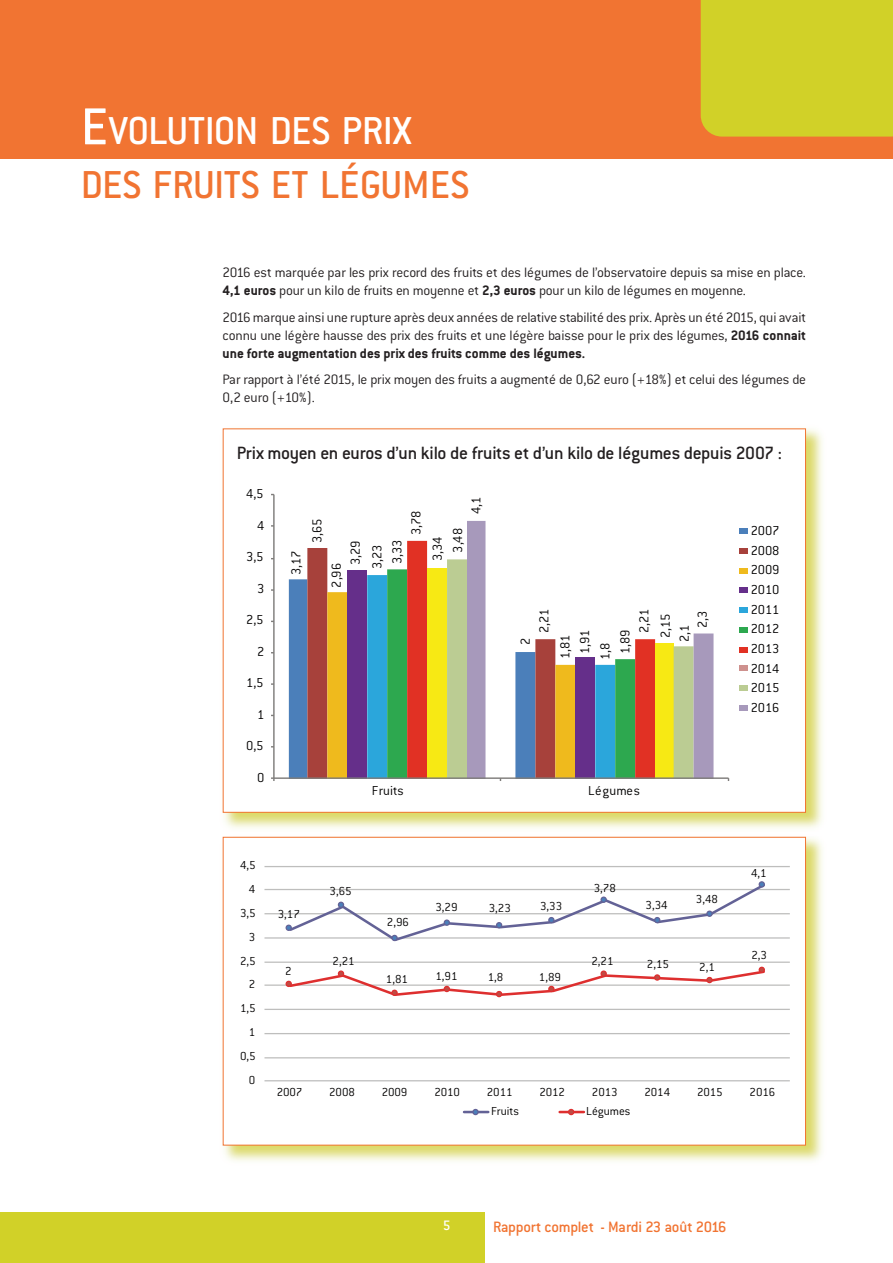
<style>
.page{position:relative;width:893px;height:1263px;background:#fff}
.page>*{position:absolute;margin:0;border:0;box-sizing:border-box;transform-origin:0 0}
.t1{font:500 42.75px/53.4px "Conduit ITC";letter-spacing:-.01em;color:#f17432}
.t2{font:500 19.5px "Conduit ITC";letter-spacing:-.015em;color:#231f20}
.t3{font:500 16.5px "Conduit ITC";letter-spacing:-.015em;color:#f17432}
.t4{font:300 15px/18px "Conduit ITC";letter-spacing:-.01em;color:#231f20}
.t5{font:500 15px "Conduit ITC";color:#fff}
.t6{font:300 14.25px/19.6px "Conduit ITC";letter-spacing:-.01em;color:#030202;text-align:justify}
.t7{font:300 14.25px "Conduit ITC";letter-spacing:.04em;color:#030202}
.t8{font:300 12.75px "Conduit ITC";letter-spacing:-.01em;color:#030202}
.s1{font-size:57px;color:#fff}
.s2{color:#fff}
.s3{font-weight:700}
</style>
<div class="page">
<div style="left:0;top:0;width:893px;height:159px;background:#f17432"></div>
<div style="left:701px;top:0;width:192px;height:137px;background:#d1d128"></div>
<div style="left:0;top:1212px;width:485px;height:51px;background:#d1d128"></div>
<img style="left:222px;top:428px;width:601px;height:733px">
<div style="left:224px;top:429px;width:581px;height:383px;background:#fff"></div>
<div style="left:289px;top:579px;width:18px;height:198px;background:#4b7fba"></div>
<svg style="left:307px;top:548px;width:60px;height:229px;fill:#a7413b"></svg>
<div style="left:327px;top:592px;width:20px;height:185px;background:#efba1d"></div>
<div style="left:347px;top:571px;width:20px;height:208px;background:#652f8a"></div>
<div style="left:367px;top:575px;width:20px;height:202px;background:#2ba6db"></div>
<div style="left:387px;top:569px;width:20px;height:208px;background:#2da84f"></div>
<div style="left:407px;top:541px;width:21px;height:236px;background:#e13124"></div>
<div style="left:427px;top:568px;width:20px;height:211px;background:#f7e914"></div>
<div style="left:447px;top:559px;width:20px;height:218px;background:#bbcc93"></div>
<svg style="left:467px;top:521px;width:246px;height:256px"></svg>
<hr style="left:273px;top:494px;width:2px;height:284px;background:#7e7c7a">
<hr style="left:274px;top:777px;width:454px;height:2px;background:#7e7c7a">
<div style="left:739px;top:528px;width:9px;height:6px;background:#4b7fba"></div>
<div style="left:739px;top:548px;width:9px;height:6px;background:#a7413b"></div>
<div style="left:739px;top:587px;width:9px;height:6px;background:#652f8a"></div>
<div style="left:739px;top:568px;width:9px;height:5px;background:#efba1d"></div>
<div style="left:739px;top:607px;width:9px;height:5px;background:#2ba6db"></div>
<div style="left:739px;top:627px;width:9px;height:5px;background:#2da84f"></div>
<div style="left:739px;top:647px;width:9px;height:5px;background:#e13124"></div>
<div style="left:739px;top:665px;width:9px;height:5px;background:#ce918e"></div>
<div style="left:739px;top:685px;width:9px;height:6px;background:#bbcc93"></div>
<div style="left:739px;top:705px;width:9px;height:6px;background:#a799bb"></div>
<div style="left:224px;top:838px;width:581px;height:307px;background:#fff"></div>
<hr style="left:264px;top:1057px;width:526px;height:1px;background:#bebebd">
<hr style="left:264px;top:1033px;width:526px;height:1px;background:#bebebd">
<hr style="left:264px;top:1009px;width:526px;height:1px;background:#bebebd">
<hr style="left:264px;top:984px;width:526px;height:2px;background:#bebebd">
<hr style="left:264px;top:961px;width:526px;height:2px;background:#bebebd">
<hr style="left:264px;top:937px;width:526px;height:1px;background:#bebebd">
<hr style="left:264px;top:913px;width:526px;height:1px;background:#bebebd">
<hr style="left:264px;top:889px;width:526px;height:1px;background:#bebebd">
<hr style="left:264px;top:866px;width:526px;height:1px;background:#bebebd">
<hr style="left:264px;top:1080px;width:526px;height:1px;background:#bebebd">
<svg style="left:286px;top:881px;width:481px;height:61px"></svg>
<svg style="left:286px;top:967px;width:481px;height:30px"></svg>
<hr style="left:464px;top:1111px;width:24px;height:2px;background:#636296">
<div style="left:472px;top:1109px;width:7px;height:6px;border:1px solid #636296;border-radius:50%"></div>
<hr style="left:560px;top:1111px;width:24px;height:2px;background:#de2f2f">
<svg style="left:568px;top:1109px;width:6px;height:6px"></svg>
<h1 class="t1" style="left:81px;top:109px;width:390px"><span class="s1">E</span><span class="s2">VOLUTION DES PRIX<br></span>DES FRUITS ET LÉGUMES</h1>
<p class="t4" style="left:223px;top:265px;width:585px">2016 est marquée par les prix record des fruits et des légumes de l’observatoire depuis sa mise en place.<br><span class="s3">4,1 euros</span> pour un kilo de fruits en moyenne et <span class="s3">2,3 euros</span> pour un kilo de légumes en moyenne.</p>
<p class="t4" style="left:223px;top:310px;width:585px;text-align:justify">2016 marque ainsi une rupture après deux années de relative stabilité des prix. Après un été 2015, qui avait connu une légère hausse des prix des fruits et une légère baisse pour le prix des légumes, <span class="s3">2016 connait une forte augmentation des prix des fruits comme des légumes.</span></p>
<p class="t4" style="left:223px;top:372px;width:585px">Par rapport à l’été 2015, le prix moyen des fruits a augmenté de 0,62 euro (+18%) et celui des légumes de<br>0,2 euro (+10%).</p>
<h2 class="t2" style="left:237px;top:446px;width:547px">Prix moyen en euros d’un kilo de fruits et d’un kilo de légumes depuis 2007 :</h2>
<p class="t6" style="left:246px;top:485px;width:19px">4,5</p>
<p class="t6" style="left:257px;top:517px;width:9px">4</p>
<p class="t6" style="left:246px;top:549px;width:19px">3,5</p>
<p class="t6" style="left:257px;top:580px;width:9px">3</p>
<p class="t6" style="left:246px;top:612px;width:19px">2,5</p>
<p class="t6" style="left:257px;top:643px;width:9px">2</p>
<p class="t6" style="left:246px;top:675px;width:19px">1,5</p>
<p class="t6" style="left:257px;top:706px;width:9px">1</p>
<p class="t6" style="left:246px;top:738px;width:19px">0,5</p>
<p class="t6" style="left:257px;top:769px;width:9px">0</p>
<p class="t6" style="left:288px;top:575px;width:26px;rotate:-90deg">3,17</p>
<p class="t6" style="left:309px;top:543px;width:26px;rotate:-90deg">3,65</p>
<p class="t6" style="left:328px;top:588px;width:26px;rotate:-90deg">2,96</p>
<p class="t6" style="left:347px;top:565px;width:26px;rotate:-90deg">3,29</p>
<p class="t6" style="left:369px;top:569px;width:26px;rotate:-90deg">3,23</p>
<p class="t6" style="left:389px;top:564px;width:26px;rotate:-90deg">3,33</p>
<p class="t6" style="left:408px;top:535px;width:26px;rotate:-90deg">3,78</p>
<p class="t6" style="left:429px;top:561px;width:26px;rotate:-90deg">3,34</p>
<p class="t6" style="left:468px;top:514px;width:19px;rotate:-90deg">4,1</p>
<p class="t6" style="left:449px;top:552px;width:26px;rotate:-90deg">3,48</p>
<p class="t6" style="left:517px;top:645px;width:9px;rotate:-90deg">2</p>
<p class="t6" style="left:536px;top:633px;width:26px;rotate:-90deg">2,21</p>
<p class="t6" style="left:557px;top:659px;width:26px;rotate:-90deg">1,81</p>
<p class="t6" style="left:576px;top:654px;width:26px;rotate:-90deg">1,91</p>
<p class="t6" style="left:597px;top:660px;width:19px;rotate:-90deg">1,8</p>
<p class="t6" style="left:617px;top:654px;width:26px;rotate:-90deg">1,89</p>
<p class="t6" style="left:636px;top:633px;width:26px;rotate:-90deg">2,21</p>
<p class="t6" style="left:694px;top:628px;width:19px;rotate:-90deg">2,3</p>
<p class="t6" style="left:657px;top:638px;width:26px;rotate:-90deg">2,15</p>
<p class="t6" style="left:676px;top:642px;width:19px;rotate:-90deg">2,1</p>
<p class="t6" style="left:372px;top:782px;width:33px">Fruits</p>
<p class="t7" style="left:588px;top:786px;width:53px">Légumes</p>
<p class="t6" style="left:751px;top:522px;width:30px">2007<br>2008<br>2009<br>2010<br>2011<br>2012<br>2013<br>2014<br>2015<br>2016</p>
<p class="t8" style="left:240px;top:861px;width:17px">4,5</p>
<p class="t8" style="left:249px;top:885px;width:8px">4</p>
<p class="t8" style="left:240px;top:909px;width:17px">3,5</p>
<p class="t8" style="left:249px;top:933px;width:8px">3</p>
<p class="t8" style="left:240px;top:956px;width:17px">2,5</p>
<p class="t8" style="left:249px;top:980px;width:8px">2</p>
<p class="t8" style="left:240px;top:1004px;width:17px">1,5</p>
<p class="t8" style="left:249px;top:1028px;width:8px">1</p>
<p class="t8" style="left:240px;top:1052px;width:17px">0,5</p>
<p class="t8" style="left:249px;top:1076px;width:8px">0</p>
<p class="t8" style="left:278px;top:909px;width:24px">3,17</p>
<p class="t8" style="left:285px;top:967px;width:8px">2</p>
<p class="t8" style="left:330px;top:887px;width:24px">3,65</p>
<p class="t8" style="left:333px;top:957px;width:24px">2,21</p>
<p class="t8" style="left:387px;top:918px;width:24px">2,96</p>
<p class="t8" style="left:435px;top:903px;width:24px">3,29</p>
<p class="t8" style="left:489px;top:903px;width:24px">3,23</p>
<p class="t8" style="left:540px;top:902px;width:24px">3,33</p>
<p class="t8" style="left:386px;top:974px;width:24px">1,81</p>
<p class="t8" style="left:435px;top:972px;width:24px">1,91</p>
<p class="t8" style="left:488px;top:973px;width:17px">1,8</p>
<p class="t8" style="left:539px;top:973px;width:24px">1,89</p>
<p class="t8" style="left:594px;top:884px;width:24px">3,78</p>
<p class="t8" style="left:645px;top:901px;width:24px">3,34</p>
<p class="t8" style="left:696px;top:895px;width:24px">3,48</p>
<p class="t8" style="left:591px;top:957px;width:24px">2,21</p>
<p class="t8" style="left:647px;top:960px;width:24px">2,15</p>
<p class="t8" style="left:699px;top:963px;width:17px">2,1</p>
<p class="t8" style="left:751px;top:869px;width:17px">4,1</p>
<p class="t8" style="left:751px;top:951px;width:17px">2,3</p>
<p class="t8" style="left:277px;top:1088px;width:27px">2007</p>
<p class="t8" style="left:329px;top:1088px;width:27px">2008</p>
<p class="t8" style="left:382px;top:1088px;width:27px">2009</p>
<p class="t8" style="left:434px;top:1088px;width:27px">2010</p>
<p class="t8" style="left:487px;top:1088px;width:27px">2011</p>
<p class="t8" style="left:539px;top:1088px;width:27px">2012</p>
<p class="t8" style="left:592px;top:1088px;width:27px">2013</p>
<p class="t8" style="left:644px;top:1088px;width:27px">2014</p>
<p class="t8" style="left:697px;top:1088px;width:27px">2015</p>
<p class="t8" style="left:750px;top:1088px;width:27px">2016</p>
<p class="t8" style="left:491px;top:1107px;width:29px">Fruits</p>
<p class="t8" style="left:586px;top:1107px;width:46px">Légumes</p>
<p class="t5" style="left:443px;top:1220px;width:9px">5</p>
<p class="t3" style="left:493px;top:1221px;width:235px">Rapport complet - Mardi 23 août 2016</p>
</div>
